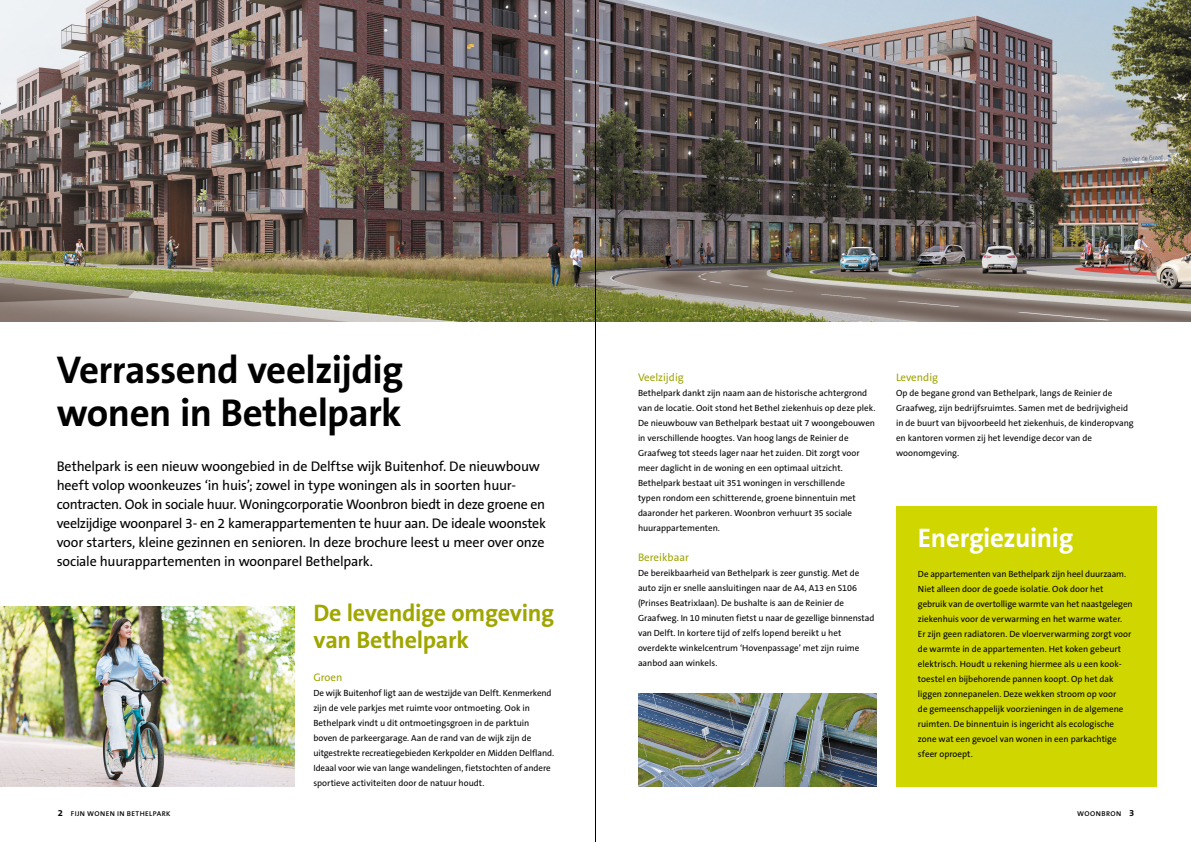
<style>
.page{position:relative;width:1191px;height:842px;background:#fff}
.page>*{position:absolute;margin:0;border:0;box-sizing:border-box;transform-origin:0 0}
.t1{font:700 39px/42.8px "The Sans B7";letter-spacing:-.015em;color:#000}
.t2{font:700 27px "The Sans B7";letter-spacing:-.015em;color:#fff}
.t3{font:700 24px/27px "The Sans B7";letter-spacing:-.015em;color:#9fa600}
.t4{font:14px/19px "The Sans B5 Plain";letter-spacing:-.02em;color:#000}
.t5{font:11px "The Sans B5 Plain";color:#9fa600}
.t6{font:9px/15px "The Sans B5 Plain";color:#000}
.t7{font:600 7px "The Sans B6";letter-spacing:.055em;color:#000;scale:1.05 1}
.s1{font-family:"The Sans B7";font-weight:700;font-size:9px}
</style>
<div class="page">
<div style="left:896px;top:506px;width:261px;height:280px;background:#cfd600"></div>
<img style="left:638px;top:694px;width:238px;height:92px">
<img style="left:0;top:0;width:1191px;height:321px">
<img style="left:0;top:607px;width:295px;height:179px">
<hr style="left:595px;top:0;width:1px;height:842px;background:#000">
<h1 class="t1" style="left:57px;top:350px;width:348px">Verrassend veelzijdig wonen in Bethelpark</h1>
<p class="t4" style="left:57px;top:457px;width:491px">Bethelpark is een nieuw woongebied in de Delftse wijk Buitenhof. De nieuwbouw heeft volop woonkeuzes ‘in huis’; zowel in type woningen als in soorten huur&shy;contracten. Ook in sociale huur. Woningcorporatie Woonbron biedt in deze groene en veelzijdige woonparel 3- en 2 kamerappartementen te huur aan. De ideale woonstek voor starters, kleine gezinnen en senioren. In deze brochure leest u meer over onze sociale huurappartementen in woonparel Bethelpark.</p>
<h3 class="t3" style="left:313px;top:600px;width:242px">De levendige omgeving van Bethelpark</h3>
<p class="t5" style="left:313px;top:672px;width:31px">Groen</p>
<p class="t6" style="left:313px;top:686px;width:242px">De wijk Buitenhof ligt aan de westzijde van Delft. Kenmerkend zijn de vele parkjes met ruimte voor ontmoeting. Ook in Bethelpark vindt u dit ontmoetingsgroen in de parktuin boven de parkeergarage. Aan de rand van de wijk zijn de uitgestrekte recreatiegebieden Kerkpolder en Midden Delfland.<br>Ideaal voor wie van lange wandelingen, fietstochten of andere sportieve activiteiten door de natuur houdt.</p>
<p class="t5" style="left:638px;top:372px;width:47px">Veelzijdig</p>
<p class="t6" style="left:638px;top:386px;width:239px">Bethelpark dankt zijn naam aan de historische achtergrond van de locatie. Ooit stond het Bethel ziekenhuis op deze plek.<br>De nieuwbouw van Bethelpark bestaat uit 7 woongebouwen in verschillende hoogtes. Van hoog langs de Reinier de Graafweg tot steeds lager naar het zuiden. Dit zorgt voor meer daglicht in de woning en een optimaal uitzicht.<br>Bethelpark bestaat uit 351 woningen in verschillende<br>typen rondom een schitterende, groene binnentuin met daaronder het parkeren. Woonbron verhuurt 35 sociale huurappartementen.</p>
<p class="t5" style="left:638px;top:552px;width:52px">Bereikbaar</p>
<p class="t6" style="left:638px;top:566px;width:238px">De bereikbaarheid van Bethelpark is zeer gunstig. Met de auto zijn er snelle aansluitingen naar de A4, A13 en S106 (Prinses Beatrixlaan). De bushalte is aan de Reinier de Graafweg. In 10 minuten fietst u naar de gezellige binnenstad van Delft. In kortere tijd of zelfs lopend bereikt u het overdekte winkelcentrum ‘Hovenpassage’ met zijn ruime aanbod aan winkels.</p>
<p class="t5" style="left:896px;top:372px;width:44px">Levendig</p>
<p class="t6" style="left:896px;top:386px;width:239px">Op de begane grond van Bethelpark, langs de Reinier de Graafweg, zijn bedrijfsruimtes. Samen met de bedrijvigheid in de buurt van bijvoorbeeld het ziekenhuis, de kinderopvang en kantoren vormen zij het levendige decor van de woonomgeving.</p>
<h2 class="t2" style="left:918px;top:524px;width:157px">Energiezuinig</h2>
<p class="t6" style="left:918px;top:566px;width:216px">De appartementen van Bethelpark zijn heel duurzaam.<br>Niet alleen door de goede isolatie. Ook door het gebruik van de overtollige warmte van het naastgelegen ziekenhuis voor de verwarming en het warme water.<br>Er zijn geen radiatoren. De vloerverwarming zorgt voor de warmte in de appartementen. Het koken gebeurt elektrisch. Houdt u rekening hiermee als u een kook&shy;toestel en bijbehorende pannen koopt. Op het dak liggen zonnepanelen. Deze wekken stroom op voor<br>de gemeenschappelijk voorzieningen in de algemene ruimten. De binnentuin is ingericht als ecologische zone wat een gevoel van wonen in een parkachtige sfeer oproept.</p>
<p class="t7" style="left:58px;top:810px;width:109px"><span class="s1">2</span> FIJN WONEN IN BETHELPARK</p>
<p class="t7" style="left:1077px;top:810px;width:56px">WOONBRON <span class="s1">3</span></p>
</div>
